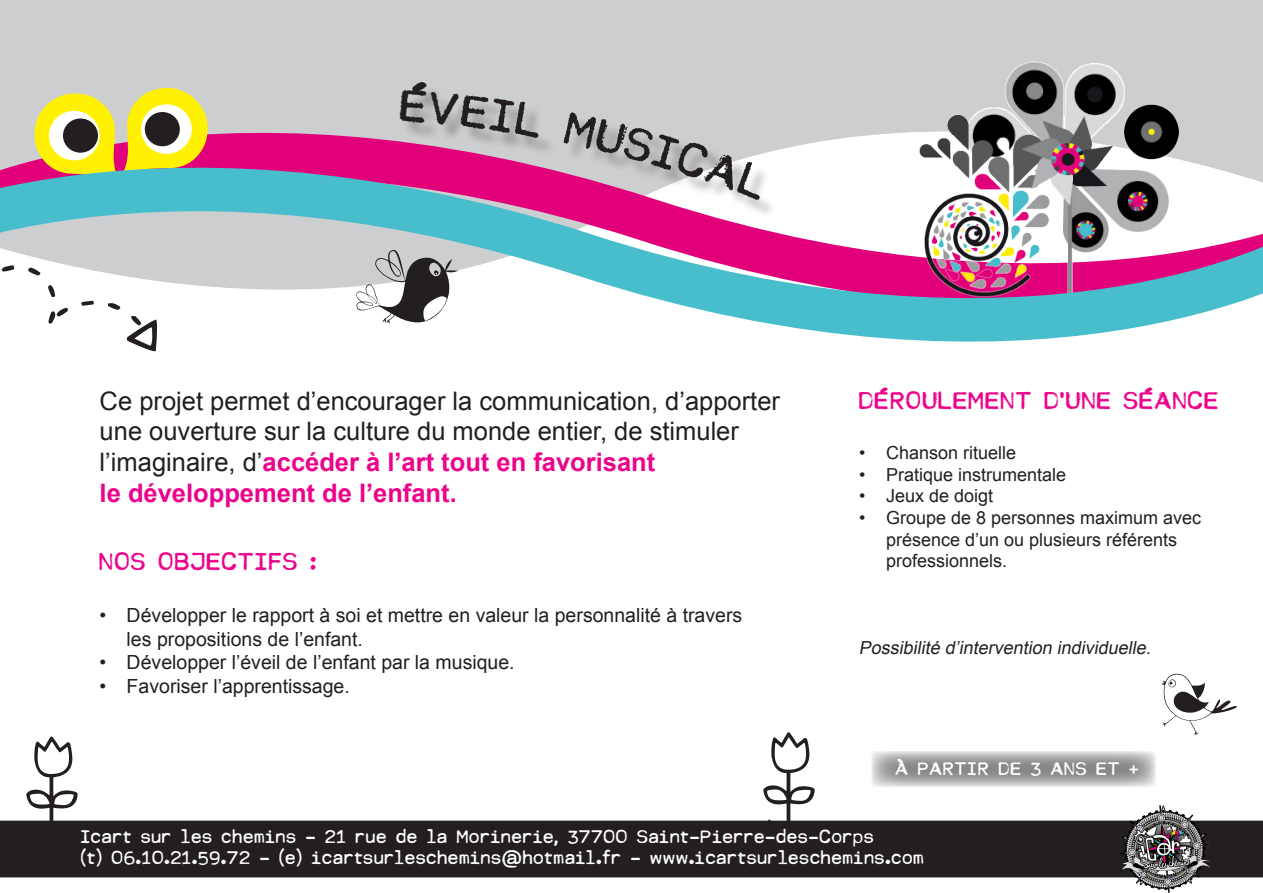
<style>
.page{position:relative;width:1263px;height:893px;background:#fff}
.page>*{position:absolute;margin:0;border:0;box-sizing:border-box;transform-origin:0 0}
.t1{font:108px "DJB Doodled Bits";color:#231f20}
.t2{font:25.5px/30.6px "Arial";color:#231f20}
.t3{font:700 25.5px "Arial";color:#ed028c}
.t4{font:24px "MODERNTYPEWRITER";color:#ed028c}
.t5{font:19.5px/23.4px "Arial";color:#231f20}
.t6{font:18px "MODERNTYPEWRITER";color:#fff}
.t7{font:18px/21.6px "Arial";color:#231f20;text-align:center}
.t8{font:italic 18px "Arial";color:#231f20}
.s1{font-weight:700;color:#ed028c}
</style>
<div class="page">
<div style="left:0;top:821px;width:1263px;height:56px;background:#231f20"></div>
<img style="left:1120px;top:805px;width:89px;height:88px">
<div style="left:0;top:0;width:1263px;height:73px;background:#cdced0"></div>
<div style="left:0;top:73px;width:1263px;height:35px;background:#cdced0"></div>
<div style="left:403px;top:85px;width:375px;height:133px;background:#cdced0"></div>
<img style="left:902px;top:48px;width:297px;height:60px">
<svg style="left:0;top:108px;width:1263px;height:234px"></svg>
<svg style="left:874px;top:754px;width:279px;height:30px;background:#a2a1a1"></svg>
<svg style="left:399px;top:80px;width:145px;height:58px"></svg>
<svg style="left:563px;top:112px;width:207px;height:89px"></svg>
<svg style="left:17px;top:71px;width:208px;height:142px;background:#a39fb8"></svg>
<svg style="left:354px;top:247px;width:107px;height:79px"></svg>
<p class="t2" style="left:100px;top:386px;width:682px">Ce projet permet d’encourager la communication, d’apporter une ouverture sur la culture du monde entier, de stimuler l’imaginaire, d’<span class="s1">accéder à l’art tout en favorisant</span></p>
<p class="t3" style="left:100px;top:476px;width:359px">le développement de l’enfant.</p>
<p class="t4" style="left:859px;top:387px;width:362px">DÉROULEMENT D’UNE SÉANCE</p>
<p class="t7" style="left:859px;top:442px;width:159px">• Chanson rituelle</p>
<p class="t7" style="left:859px;top:464px;width:209px">• Pratique instrumentale</p>
<p class="t7" style="left:859px;top:485px;width:136px">• Jeux de doigt</p>
<p class="t7" style="left:859px;top:507px;width:344px">• Groupe de 8 personnes maximum avec présence d’un ou plusieurs référents</p>
<p class="t4" style="left:100px;top:548px;width:220px">NOS OBJECTIFS :</p>
<p class="t7" style="left:886px;top:550px;width:123px">professionnels.</p>
<p class="t5" style="left:127px;top:604px;width:617px;text-indent:-27px">• Développer le rapport à soi et mettre en valeur la personnalité à travers les propositions de l’enfant.</p>
<p class="t5" style="left:100px;top:651px;width:416px">• Développer l’éveil de l’enfant par la musique.</p>
<p class="t5" style="left:100px;top:674px;width:252px">• Favoriser l’apprentissage.</p>
<p class="t8" style="left:859px;top:636px;width:298px">Possibilité d’intervention individuelle.</p>
<p class="t1" style="left:751px;top:736px;width:80px">G</p>
<p class="t1" style="left:14px;top:740px;width:80px">G</p>
<p class="t6" style="left:896px;top:759px;width:246px">À PARTIR DE 3 ANS ET +</p>
<p class="t6" style="left:81px;top:826px;width:795px">Icart sur les chemins - 21 rue de la Morinerie, 37700 Saint-Pierre-des-Corps</p>
<p class="t6" style="left:81px;top:848px;width:845px">(t) 06.10.21.59.72 - (e) icartsurleschemins@hotmail.fr - www.icartsurleschemins.com</p>
</div>
